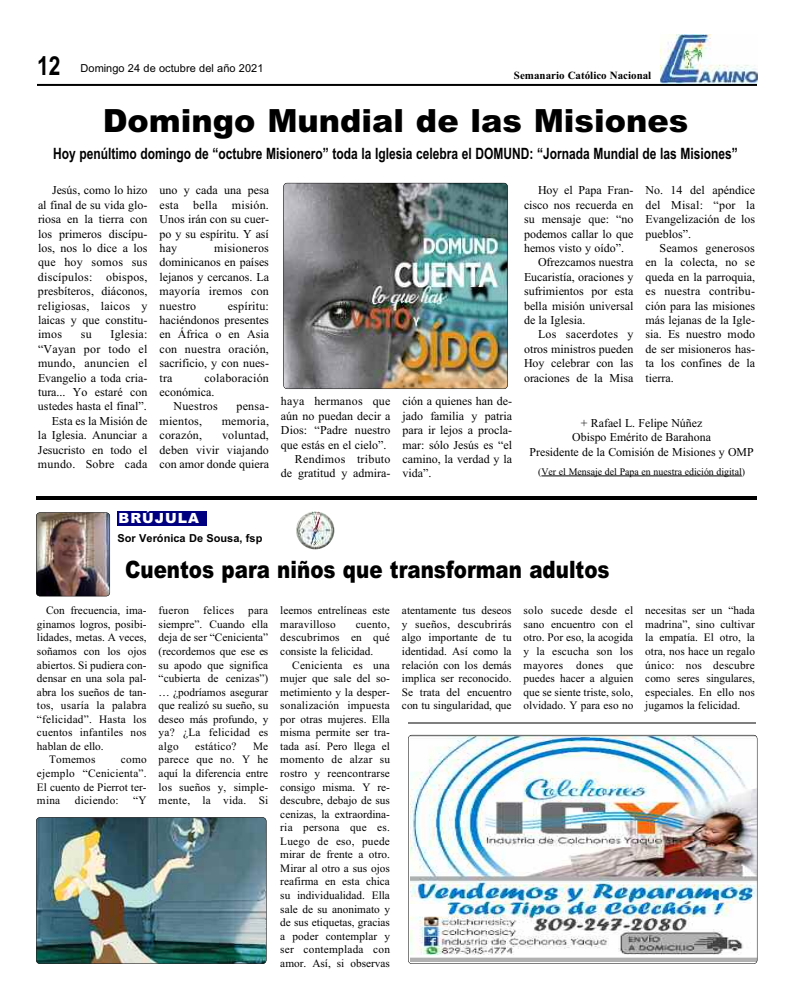
<style>
.page{position:relative;width:792px;height:1008px;background:#fff}
.page>*{position:absolute;margin:0;border:0;box-sizing:border-box;transform-origin:0 0}
.t1{font:900 32px "Arial";color:#000}
.t2{font:700 26.2px "Arial";color:#000;scale:.8 1}
.t3{font:900 24px "Arial";color:#000;scale:.83 1}
.t4{font:15.6px "Arial Bold MT OTF";color:#000;scale:.77 1}
.t5{font:900 14px "Arial";letter-spacing:.065em;color:#fff}
.t6{font:12px/14.4px "Times New Roman";color:#000;text-align:justify}
.t7{font:12px "Times New Roman";letter-spacing:.02em;color:#000}
.t8{font:11.3px/13.6px "Times New Roman";color:#000;text-align:justify}
.t9{font:11.3px "Times New Roman";letter-spacing:.02em;color:#000}
.t10{font:11px "Arial";color:#000}
.t11{font:700 11px "Times New Roman";color:#000}
.t12{font:11px "Arial Bold MT OTF";color:#000}
.t13{font:10px "Times New Roman";color:#000}
</style>
<div class="page">
<img style="left:660px;top:35px;width:98px;height:48px">
<hr style="left:37px;top:84px;width:720px;height:2px;background:#000">
<img style="left:411px;top:735px;width:346px;height:226px">
<div style="left:408px;top:735px;width:349px;height:229px;border:1px solid #000;border-radius:4px"></div>
<img style="left:284px;top:183px;width:224px;height:206px;border-radius:4px">
<div style="left:283px;top:183px;width:225px;height:206px;border:1px solid #000;border-radius:4px"></div>
<img style="left:36px;top:817px;width:230px;height:147px;border-radius:4px">
<div style="left:36px;top:817px;width:230px;height:147px;border:1px solid #000;border-radius:4px"></div>
<img style="left:36px;top:514px;width:74px;height:82px">
<div style="left:36px;top:512px;width:74px;height:84px;border:1px solid #000;border-radius:4px"></div>
<img style="left:296px;top:511px;width:38px;height:38px">
<div style="left:118px;top:511px;width:89px;height:15px;background:#000080"></div>
<hr style="left:36px;top:496px;width:721px;height:4px;background:#000">
<hr style="left:408px;top:722px;width:348px;height:2px;background:#000">
<hr style="left:541px;top:476px;width:201px;height:1px;background:#000">
<h2 class="t2" style="left:37px;top:51px;width:31px">12</h2>
<p class="t10" style="left:81px;top:61px;width:184px">Domingo 24 de octubre del año 2021</p>
<h1 class="t1" style="left:103px;top:102px;width:587px">Domingo Mundial de las Misiones</h1>
<h3 class="t4" style="left:53px;top:144px;width:891px">Hoy penúltimo domingo de “octubre Misionero” toda la Iglesia celebra el DOMUND: “Jornada Mundial de las Misiones”</h3>
<p class="t11" style="left:514px;top:68px;width:139px">Semanario Católico Nacional</p>
<p class="t6" style="left:38px;top:183px;width:111px;text-indent:14px">Jesús, como lo hizo al final de su vida glo&shy;riosa en la tierra con los primeros discípu&shy;los, nos lo dice a los que hoy somos sus discípulos: obispos, presbíteros, diáconos, religiosas, laicos y laicas y que constitu&shy;imos</p>
<p class="t6" style="left:38px;top:327px;width:111px;text-align:right">Iglesia:<br>“Vayan por todo el mundo, anuncien el<br>Evangelio a toda cria&shy;tura... Yo estaré con ustedes hasta el final”.<br>Esta es la Misión de<br>la Iglesia. Anunciar a<br>Jesucristo en todo el mundo. Sobre cada</p>
<p class="t6" style="left:81px;top:327px;width:12px">su</p>
<p class="t6" style="left:159px;top:183px;width:111px">uno y cada una pesa esta bella misión.<br>Unos irán con su cuer&shy;po y su espíritu. Y así hay</p>
<p class="t6" style="left:159px;top:241px;width:111px;text-indent:55px">misioneros dominicanos en países lejanos y cercanos. La mayoría iremos con nuestro</p>
<p class="t6" style="left:159px;top:298px;width:111px;text-indent:68px">espíritu: haciéndonos presentes en África o en Asia con nuestra oración, sacrificio, y con nues&shy;tra</p>
<p class="t7" style="left:204px;top:370px;width:66px">colaboración</p>
<p class="t6" style="left:159px;top:385px;width:56px">económica.</p>
<p class="t7" style="left:173px;top:399px;width:46px">Nuestros</p>
<p class="t6" style="left:236px;top:399px;width:34px">pensa-</p>
<p class="t7" style="left:159px;top:414px;width:44px">mientos,</p>
<p class="t7" style="left:222px;top:414px;width:49px">memoria,</p>
<p class="t7" style="left:159px;top:428px;width:44px">corazón,</p>
<p class="t6" style="left:159px;top:428px;width:111px;text-indent:63px">voluntad, deben vivir viajando con amor donde quiera</p>
<p class="t7" style="left:281px;top:394px;width:111px">haya hermanos que</p>
<p class="t6" style="left:281px;top:408px;width:111px">aún no puedan decir a</p>
<p class="t6" style="left:281px;top:423px;width:111px">Dios: “Padre nuestro</p>
<p class="t6" style="left:281px;top:437px;width:107px">que estás en el cielo”.</p>
<p class="t7" style="left:295px;top:452px;width:97px">Rendimos tributo</p>
<p class="t6" style="left:281px;top:466px;width:111px">de gratitud y admira-</p>
<p class="t6" style="left:402px;top:394px;width:111px">ción a quienes han de&shy;jado familia y patria para ir lejos a procla&shy;mar: sólo Jesús es “el camino, la verdad y la vida”.</p>
<p class="t6" style="left:538px;top:183px;width:97px">Hoy el Papa Fran-</p>
<p class="t6" style="left:524px;top:197px;width:111px">cisco nos recuerda en</p>
<p class="t6" style="left:524px;top:212px;width:111px">su mensaje que: “no</p>
<p class="t6" style="left:524px;top:226px;width:111px">podemos callar lo que</p>
<p class="t6" style="left:524px;top:241px;width:102px">hemos visto y oído”.</p>
<p class="t6" style="left:538px;top:255px;width:97px">Ofrezcamos nuestra</p>
<p class="t6" style="left:524px;top:269px;width:111px">Eucaristía, oraciones y</p>
<p class="t6" style="left:524px;top:284px;width:111px">sufrimientos por esta</p>
<p class="t6" style="left:524px;top:298px;width:111px">bella misión universal</p>
<p class="t6" style="left:524px;top:313px;width:63px">de la Iglesia.</p>
<p class="t7" style="left:538px;top:327px;width:97px">Los sacerdotes y</p>
<p class="t6" style="left:524px;top:341px;width:111px">otros ministros pueden</p>
<p class="t6" style="left:524px;top:356px;width:111px">Hoy celebrar con las</p>
<p class="t6" style="left:524px;top:370px;width:111px">oraciones de la Misa</p>
<p class="t6" style="left:645px;top:183px;width:111px">No. 14 del apéndice del Misal: “por la Evangelización de los pueblos”.</p>
<p class="t6" style="left:646px;top:241px;width:111px;text-indent:14px">Seamos generosos en la colecta, no se queda en la parroquia, es nuestra contribu&shy;ción para las misiones más lejanas de la Igle&shy;sia. Es nuestro modo de ser misioneros has&shy;ta los confines de la tierra.</p>
<p class="t6" style="left:530px;top:416px;width:226px;text-align:center">+ Rafael L. Felipe Núñez<br>Obispo Emérito de Barahona<br>Presidente de la Comisión de Misiones y OMP</p>
<p class="t13" style="left:538px;top:466px;width:208px">(Ver el Mensaje del Papa en nuestra edición digital)</p>
<p class="t5" style="left:119px;top:510px;width:82px">BRÚJULA</p>
<p class="t12" style="left:118px;top:532px;width:146px">Sor Verónica De Sousa, fsp</p>
<h3 class="t3" style="left:125px;top:556px;width:585px">Cuentos para niños que transforman adultos</h3>
<p class="t8" style="left:46px;top:604px;width:102px">Con frecuencia, ima-</p>
<p class="t8" style="left:37px;top:617px;width:111px">ginamos logros, posibi-</p>
<p class="t8" style="left:37px;top:631px;width:111px">lidades, metas. A veces,</p>
<p class="t8" style="left:37px;top:644px;width:111px">soñamos con los ojos</p>
<p class="t8" style="left:37px;top:658px;width:111px">abiertos. Si pudiera con-</p>
<p class="t8" style="left:37px;top:671px;width:111px">densar en una sola pal-</p>
<p class="t8" style="left:37px;top:685px;width:111px">abra los sueños de tan-</p>
<p class="t9" style="left:37px;top:699px;width:111px">tos, usaría la palabra</p>
<p class="t9" style="left:37px;top:712px;width:111px">“felicidad”. Hasta los</p>
<p class="t8" style="left:37px;top:726px;width:111px">cuentos infantiles nos</p>
<p class="t8" style="left:37px;top:739px;width:68px">hablan de ello.</p>
<p class="t9" style="left:49px;top:753px;width:48px">Tomemos</p>
<p class="t8" style="left:37px;top:753px;width:111px;text-indent:84px">como ejemplo “Cenicienta”.<br>El cuento de Pierrot ter&shy;mina</p>
<p class="t9" style="left:75px;top:794px;width:45px">diciendo:</p>
<p class="t8" style="left:133px;top:793px;width:15px">“Y</p>
<p class="t8" style="left:159px;top:604px;width:111px">fueron felices para siempre”. Cuando ella deja de ser “Cenicienta” (recordemos que ese es su apodo que significa “cubierta de cenizas”) … ¿podríamos asegurar que realizó su sueño, su deseo más profundo, y ya? ¿La felicidad es algo</p>
<p class="t9" style="left:195px;top:739px;width:43px">estático?</p>
<p class="t8" style="left:159px;top:739px;width:111px;text-indent:94px">Me parece que no. Y he aquí la diferencia entre los sueños y, simple&shy;mente, la vida. Si</p>
<p class="t8" style="left:280px;top:604px;width:111px">leemos entrelíneas este maravilloso</p>
<p class="t8" style="left:280px;top:617px;width:111px;text-indent:75px">cuento, descubrimos en qué consiste la felicidad.</p>
<p class="t8" style="left:280px;top:658px;width:111px;text-indent:12px">Cenicienta es una mujer que sale del so&shy;metimiento y la desper&shy;sonalización impuesta por otras mujeres. Ella misma permite ser tra&shy;tada así. Pero llega el momento de alzar su rostro y reencontrarse consigo misma. Y re&shy;descubre, debajo de sus cenizas, la extraordina&shy;ria persona que es.<br>Luego de eso, puede mirar de frente a otro.<br>Mirar al otro a sus ojos reafirma en esta chica su individualidad. Ella sale de su anonimato y de sus etiquetas, gracias a poder contemplar y ser contemplada con amor. Así, si observas</p>
<p class="t8" style="left:402px;top:604px;width:111px">atentamente tus deseos y sueños, descubrirás algo importante de tu identidad. Así como la relación con los demás implica ser reconocido.<br>Se trata del encuentro con tu singularidad, que</p>
<p class="t8" style="left:524px;top:604px;width:111px">solo sucede desde el sano encuentro con el otro. Por eso, la acogida y la escucha son los mayores dones que puedes hacer a alguien que se siente triste, solo, olvidado. Y para eso no</p>
<p class="t8" style="left:645px;top:604px;width:111px">necesitas ser un “hada madrina”, sino cultivar la empatía. El otro, la otra, nos hace un regalo único: nos descubre como seres singulares, especiales. En ello nos jugamos la felicidad.</p>
</div>
